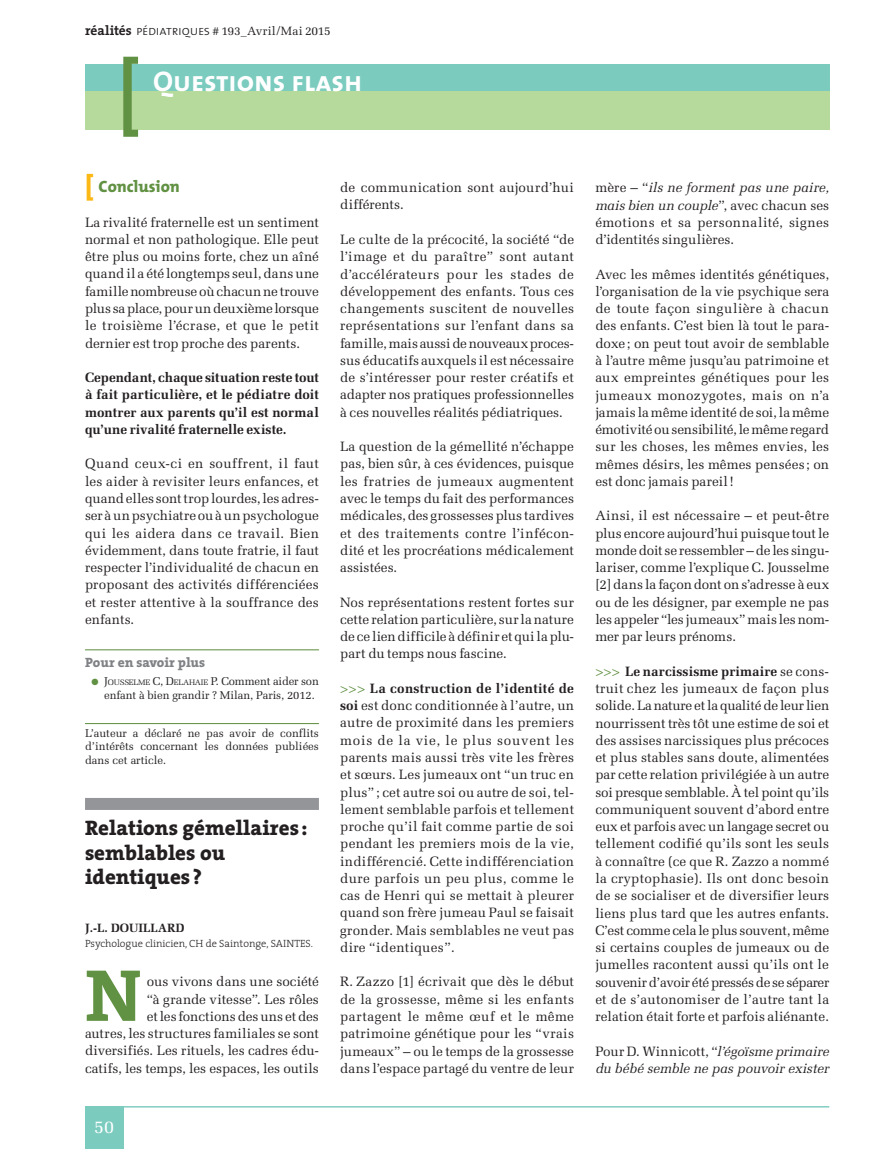
<style>
.page{position:relative;width:893px;height:1149px;background:#fff}
.page>*{position:absolute;margin:0;border:0;box-sizing:border-box;transform-origin:0 0}
.t1{font:74.25px "The Serif Bold Caps";color:#619143}
.t2{font:28.5px "The Sans Bold Caps";color:#fff}
.t3{font:800 21px/24px "The Serif";color:#231f20}
.t4{font:18px "Melior";color:#fff}
.t5{font:800 16.5px "The Mix";color:#619143}
.t6{font:13.5px/17.2px "Melior";letter-spacing:.005em;color:#231f20;text-align:justify}
.t7{font:700 13.5px/17.2px "Melior";letter-spacing:.005em;color:#231f20;text-align:justify}
.t8{font:italic 13.5px/17.2px "Melior";letter-spacing:-.005em;color:#231f20}
.t9{font:800 13.5px "The Serif";color:#808285}
.t10{font:12px "Melior";letter-spacing:-.02em;color:#231f20}
.t11{font:700 12px "Melior";color:#231f20}
.t12{font:11.25px/13.5px "Melior";color:#231f20;text-align:justify}
.t13{font:300 10.5px "The Serif";color:#231f20}
.t14{font:7.8px "Melior";letter-spacing:-.02em;color:#231f20}
.s1{font-family:"The Serif";font-weight:700;font-size:13.5px}
.s2{font-family:"The Sans Light Caps";font-size:13.5px}
.s3{font-size:27px;color:#fcb814}
.s4{color:#619143}
.s5{font-size:11.25px}
.s6{font-weight:700}
.s7{font-style:italic}
.s8{font-style:normal}
</style>
<div class="page">
<div style="left:85px;top:1106px;width:38px;height:42px;background:#7bcbbf"></div>
<hr style="left:85px;top:1106px;width:744px;height:1px;background:#7bcbbf">
<div style="left:85px;top:64px;width:744px;height:27px;background:#7bcbbf"></div>
<div style="left:85px;top:91px;width:744px;height:39px;background:#b6da9b"></div>
<svg style="left:123px;top:57px;width:15px;height:80px"></svg>
<hr style="left:85px;top:722px;width:234px;height:1px;background:#619143">
<hr style="left:85px;top:649px;width:234px;height:1px;background:#619143">
<div style="left:85px;top:797px;width:234px;height:12px;background:#939598"></div>
<p class="t10" style="left:85px;top:24px;width:247px"><span class="s1">réalités</span> <span class="s2">pédiatriques</span> # 193_Avril/Mai 2015</p>
<h2 class="t2" style="left:153px;top:58px;width:211px">Questions flash</h2>
<p class="t5" style="left:85px;top:173px;width:96px"><span class="s3">[</span> Conclusion</p>
<p class="t6" style="left:85px;top:213px;width:235px">La rivalité fraternelle est un sentiment normal et non pathologique. Elle peut être plus ou moins forte, chez un aîné quand il a été longtemps seul, dans une famille nombreuse où chacun ne trouve plus sa place, pour un deuxième lorsque le troisième l’écrase, et que le petit dernier est trop proche des parents.</p>
<p class="t7" style="left:85px;top:368px;width:235px">Cependant, chaque situation reste tout à fait particulière, et le pédiatre doit montrer aux parents qu’il est normal qu’une rivalité fraternelle existe.</p>
<p class="t6" style="left:85px;top:455px;width:235px">Quand ceux-ci en souffrent, il faut les aider à revisiter leurs enfances, et quand elles sont trop lourdes, les adres&shy;ser à un psychiatre ou à un psychologue qui les aidera dans ce travail. Bien évidemment, dans toute fratrie, il faut respecter l’individualité de chacun en proposant des activités différenciées et rester attentive à la souffrance des enfants.</p>
<p class="t9" style="left:85px;top:651px;width:121px">Pour en savoir plus</p>
<p class="t14" style="left:91px;top:677px;width:229px"><span class="s4">●</span> <span class="s5">J</span>OUSSELME <span class="s5">C, D</span>ELAHAIE <span class="s5">P.</span> <span class="s5">Comment aider son</span></p>
<p class="t12" style="left:104px;top:688px;width:212px">enfant à bien grandir ? Milan, Paris, 2012.</p>
<p class="t12" style="left:85px;top:726px;width:235px">L’auteur a déclaré ne pas avoir de conflits d’intérêts concernant les données publiées dans cet article.</p>
<h3 class="t3" style="left:85px;top:815px;width:224px">Relations gémellaires : semblables ou identiques ?</h3>
<p class="t11" style="left:85px;top:920px;width:101px">J.-L. DOUILLARD</p>
<p class="t13" style="left:85px;top:934px;width:230px">Psychologue clinicien, CH de Saintonge, SAINTES.</p>
<h1 class="t1" style="left:85px;top:933px;width:58px">N</h1>
<p class="t6" style="left:85px;top:972px;width:235px;text-align:right">ous vivons dans une société<br>“à grande vitesse”. Les rôles<br>et les fonctions des uns et des<br>autres, les structures familiales se sont diversifiés. Les rituels, les cadres édu&shy;catifs, les temps, les espaces, les outils</p>
<h3 class="t4" style="left:94px;top:1115px;width:22px">50</h3>
<p class="t6" style="left:340px;top:179px;width:235px">de communication sont aujourd’hui différents.</p>
<p class="t6" style="left:340px;top:231px;width:235px">Le culte de la précocité, la société “de l’image et du paraître” sont autant d’accélérateurs pour les stades de développement des enfants. Tous ces changements suscitent de nouvelles représentations sur l’enfant dans sa famille, mais aussi de nouveaux proces&shy;sus éducatifs auxquels il est nécessaire de s’intéresser pour rester créatifs et adapter nos pratiques professionnelles à ces nouvelles réalités pédiatriques.</p>
<p class="t6" style="left:340px;top:438px;width:235px">La question de la gémellité n’échappe pas, bien sûr, à ces évidences, puisque les fratries de jumeaux augmentent avec le temps du fait des performances médicales, des grossesses plus tardives et des traitements contre l’infécon&shy;dité et les procréations médicalement assistées.</p>
<p class="t6" style="left:340px;top:593px;width:235px">Nos représentations restent fortes sur cette relation particulière, sur la nature de ce lien difficile à définir et qui la plu&shy;part du temps nous fascine.</p>
<p class="t6" style="left:340px;top:679px;width:236px"><span class="s4">&gt;&gt;&gt;</span> <span class="s6">La construction de l’identité de soi</span> est donc conditionnée à l’autre, un autre de proximité dans les premiers mois de la vie, le plus souvent les parents mais aussi très vite les frères et sœurs. Les jumeaux ont “un truc en plus” ; cet autre soi ou autre de soi, tel&shy;lement semblable parfois et tellement proche qu’il fait comme partie de soi pendant les premiers mois de la vie, indifférencié. Cette indifférenciation dure parfois un peu plus, comme le cas de Henri qui se mettait à pleurer quand son frère jumeau Paul se faisait gronder. Mais semblables ne veut pas dire “identiques”.</p>
<p class="t6" style="left:340px;top:972px;width:235px">R. Zazzo [1] écrivait que dès le début de la grossesse, même si les enfants partagent le même œuf et le même patrimoine génétique pour les “vrais jumeaux” – ou le temps de la grossesse dans l’espace partagé du ventre de leur</p>
<p class="t6" style="left:595px;top:179px;width:235px">mère – “<span class="s7">ils ne forment pas une paire, mais bien un couple</span>”, avec chacun ses émotions et sa personnalité, signes d’identités singulières.</p>
<p class="t6" style="left:595px;top:265px;width:235px">Avec les mêmes identités génétiques, l’organisation de la vie psychique sera de toute façon singulière à chacun des enfants. C’est bien là tout le para&shy;doxe; on peut tout avoir de semblable à l’autre même jusqu’au patrimoine et aux empreintes génétiques pour les jumeaux monozygotes, mais on n’a jamais la même identité de soi, la même émotivité ou sensibilité, le même regard sur les choses, les mêmes envies, les mêmes désirs, les mêmes pensées; on est donc jamais pareil!</p>
<p class="t6" style="left:595px;top:507px;width:235px">Ainsi, il est nécessaire – et peut-être plus encore aujourd’hui puisque tout le monde doit se ressembler – de les singu&shy;lariser, comme l’explique C. Jousselme [2] dans la façon dont on s’adresse à eux ou de les désigner, par exemple ne pas les appeler “les jumeaux” mais les nom&shy;mer par leurs prénoms.</p>
<p class="t6" style="left:595px;top:662px;width:235px"><span class="s4">&gt;&gt;&gt;</span> <span class="s6">Le narcissisme primaire</span> se cons&shy;truit chez les jumeaux de façon plus solide. La nature et la qualité de leur lien nourrissent très tôt une estime de soi et des assises narcissiques plus précoces et plus stables sans doute, alimentées par cette relation privilégiée à un autre soi presque semblable. À tel point qu’ils communiquent souvent d’abord entre eux et parfois avec un langage secret ou tellement codifié qu’ils sont les seuls à connaître (ce que R. Zazzo a nommé la cryptophasie). Ils ont donc besoin de se socialiser et de diversifier leurs liens plus tard que les autres enfants.<br>C’est comme cela le plus souvent, même si certains couples de jumeaux ou de jumelles racontent aussi qu’ils ont le souvenir d’avoir été pressés de se séparer et de s’autonomiser de l’autre tant la relation était forte et parfois aliénante.</p>
<p class="t8" style="left:595px;top:1042px;width:235px"><span class="s8">Pour D. Winnicott, “</span>l’égoïsme primaire du bébé semble ne pas pouvoir exister</p>
</div>
